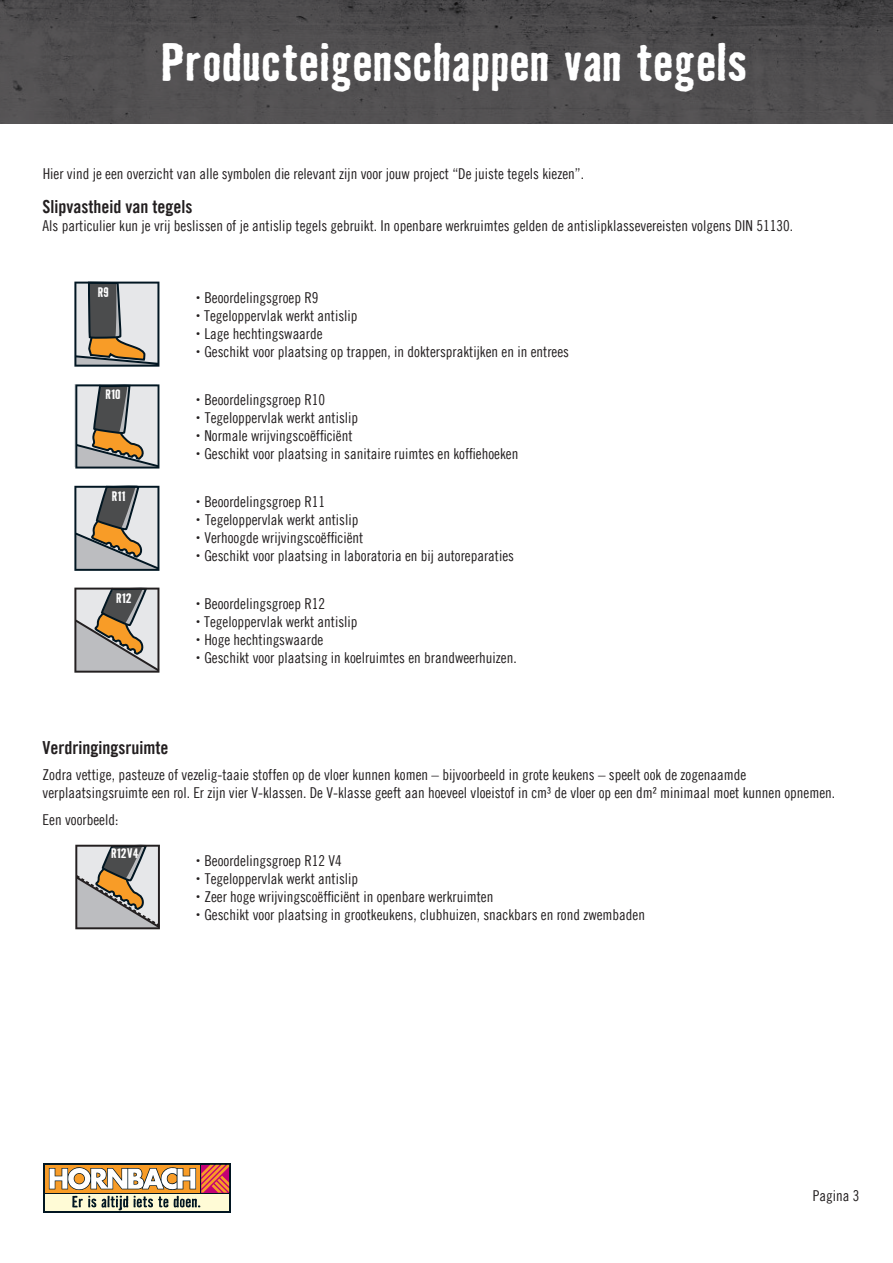
<style>
.page{position:relative;width:893px;height:1263px;background:#fff}
.page>*{position:absolute;margin:0;border:0;box-sizing:border-box;transform-origin:0 0}
.t1{font:700 49.5px "Bad House Hornbach";color:#fff}
.t2{font:18px "Trade Gothic Hornbach Bd Cn 20";color:#231f20}
.t3{font:15px/18px "Trade Gothic Hornbach Cn 18";color:#231f20}
.t4{font:700 12.6px "Bad House Hornbach";color:#fff}
.t5{font:700 12.45px "Bad House Hornbach";color:#fff}
</style>
<div class="page">
<div style="left:0;top:0;width:893px;height:123px;background:#504e50"></div>
<div style="left:44px;top:1163px;width:187px;height:49px;background:#011622"></div>
<svg style="left:45px;top:1165px;width:4px;height:27px"></svg>
<div style="left:45px;top:1194px;width:184px;height:17px;background:#fffbd6"></div>
<svg style="left:49px;top:1165px;width:180px;height:45px"></svg>
<svg style="left:74px;top:282px;width:85px;height:85px;background:#a09b93"></svg>
<svg style="left:75px;top:384px;width:84px;height:84px;background:#a29e97"></svg>
<svg style="left:74px;top:485px;width:85px;height:86px;background:#a39f98"></svg>
<svg style="left:74px;top:588px;width:85px;height:85px;background:#a8a199"></svg>
<svg style="left:75px;top:845px;width:84px;height:84px;background:#a8a199"></svg>
<h1 class="t1" style="left:161px;top:29px;width:587px">Producteigenschappen van tegels</h1>
<p class="t3" style="left:43px;top:165px;width:543px">Hier vind je een overzicht van alle symbolen die relevant zĳn voor jouw project “De juiste tegels kiezen”.</p>
<p class="t2" style="left:43px;top:196px;width:151px">Slipvastheid van tegels</p>
<p class="t3" style="left:43px;top:217px;width:752px">Als particulier kun je vrĳ beslissen of je antislip tegels gebruikt. In openbare werkruimtes gelden de antislipklassevereisten volgens DIN 51130.</p>
<p class="t4" style="left:98px;top:283px;width:12px">R9</p>
<p class="t3" style="left:204px;top:289px;width:155px">Beoordelingsgroep R9<br>Tegeloppervlak werkt antislip</p>
<p class="t3" style="left:204px;top:325px;width:366px">Lage hechtingswaarde<br>Geschikt voor plaatsing op trappen, in dokterspraktĳken en in entrees</p>
<p class="t5" style="left:106px;top:386px;width:17px">R10</p>
<p class="t3" style="left:204px;top:391px;width:122px">Beoordelingsgroep R10</p>
<p class="t3" style="left:204px;top:427px;width:316px">Normale wrĳvingscoëfficiënt<br>Geschikt voor plaatsing in sanitaire ruimtes en koffiehoeken</p>
<p class="t3" style="left:205px;top:409px;width:155px">Tegeloppervlak werkt antislip</p>
<p class="t4" style="left:112px;top:487px;width:15px">R11</p>
<p class="t3" style="left:204px;top:492px;width:122px">Beoordelingsgroep R11</p>
<p class="t3" style="left:204px;top:528px;width:311px">Verhoogde wrĳvingscoëfficiënt<br>Geschikt voor plaatsing in laboratoria en bĳ autoreparaties</p>
<p class="t3" style="left:205px;top:510px;width:155px">Tegeloppervlak werkt antislip</p>
<p class="t4" style="left:114px;top:589px;width:20px">R12R12</p>
<p class="t3" style="left:204px;top:595px;width:122px">Beoordelingsgroep R12</p>
<p class="t3" style="left:204px;top:631px;width:314px">Hoge hechtingswaarde<br>Geschikt voor plaatsing in koelruimtes en brandweerhuizen.</p>
<p class="t3" style="left:204px;top:612px;width:155px">Tegeloppervlak werkt antislip</p>
<p class="t2" style="left:43px;top:736px;width:127px">Verdringingsruimte</p>
<p class="t3" style="left:43px;top:766px;width:794px">Zodra vettige, pasteuze of vezelig-taaie stoffen op de vloer kunnen komen – bĳvoorbeeld in grote keukens – speelt ook de zogenaamde verplaatsingsruimte een rol. Er zĳn vier V-klassen. De V-klasse geeft aan hoeveel vloeistof in cm³ de vloer op een dm² minimaal moet kunnen opnemen.</p>
<p class="t3" style="left:43px;top:810px;width:77px">Een voorbeeld:</p>
<p class="t4" style="left:111px;top:845px;width:29px">R12V4</p>
<p class="t4" style="left:114px;top:844px;width:17px">R12</p>
<p class="t3" style="left:204px;top:851px;width:139px">Beoordelingsgroep R12 V4</p>
<p class="t3" style="left:204px;top:887px;width:442px">Zeer hoge wrĳvingscoëfficiënt in openbare werkruimten<br>Geschikt voor plaatsing in grootkeukens, clubhuizen, snackbars en rond zwembaden</p>
<p class="t3" style="left:205px;top:869px;width:155px">Tegeloppervlak werkt antislip</p>
<p class="t3" style="left:813px;top:1187px;width:48px">Pagina 3</p>
</div>
